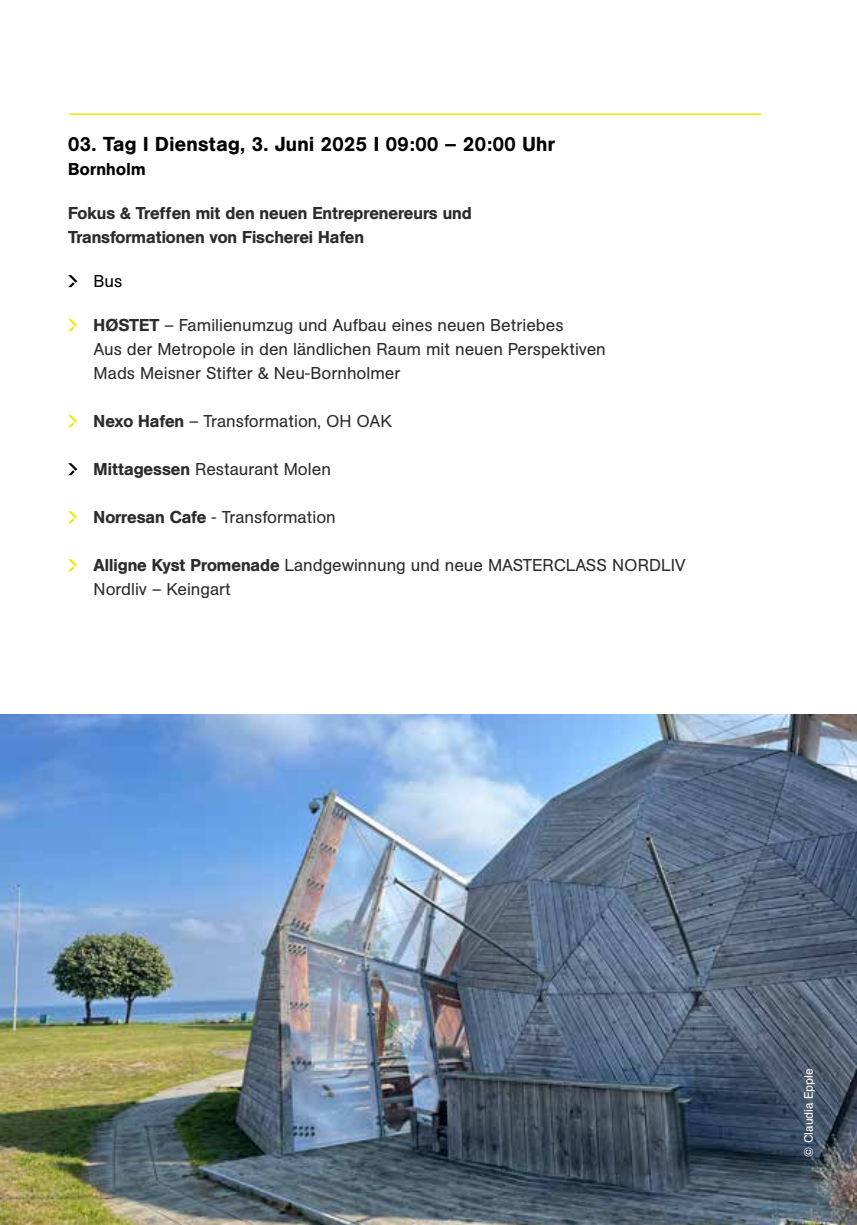
<style>
.page{position:relative;width:857px;height:1225px;background:#fff}
.page>*{position:absolute;margin:0;border:0;box-sizing:border-box;transform-origin:0 0}
.t1{font:500 20px "AG Book Pro";letter-spacing:.02em;color:#000}
.t2{font:17px/24px "AG Book Pro";color:#2d2c2c}
.t3{font:500 17px/24px "AG Book Pro";color:#2d2c2c}
.t4{font:500 17px "AG Book Pro";letter-spacing:.02em;color:#000}
.t5{font:17px "AG Book Pro";color:#000}
.t6{font:12px "AG Book Pro";color:#fff}
.s1{font-weight:500}
</style>
<div class="page">
<hr style="left:69px;top:113px;width:691px;height:2px;background:#f0e904">
<img style="left:0;top:714px;width:856px;height:511px">
<svg style="left:68px;top:275px;width:9px;height:12px"></svg>
<svg style="left:68px;top:319px;width:9px;height:12px"></svg>
<svg style="left:68px;top:415px;width:9px;height:12px"></svg>
<svg style="left:68px;top:463px;width:9px;height:12px"></svg>
<svg style="left:68px;top:511px;width:9px;height:12px"></svg>
<svg style="left:68px;top:559px;width:9px;height:12px"></svg>
<p class="t1" style="left:68px;top:131px;width:488px">03. Tag I Dienstag, 3. Juni 2025 I 09:00 – 20:00 Uhr</p>
<p class="t4" style="left:68px;top:158px;width:79px">Bornholm</p>
<p class="t3" style="left:68px;top:201px;width:405px">Fokus &amp; Treffen mit den neuen Entreprenereurs und<br>Transformationen von Fischerei Hafen</p>
<p class="t5" style="left:94px;top:270px;width:30px">Bus</p>
<p class="t2" style="left:94px;top:313px;width:513px"><span class="s1">HØSTET</span> – Familienumzug und Aufbau eines neuen Betriebes<br>Aus der Metropole in den ländlichen Raum mit neuen Perspektiven<br>Mads Meisner Stifter &amp; Neu-Bornholmer</p>
<p class="t2" style="left:94px;top:409px;width:299px"><span class="s1">Nexo Hafen</span> – Transformation, OH OAK</p>
<p class="t2" style="left:94px;top:457px;width:239px"><span class="s1">Mittagessen</span> Restaurant Molen</p>
<p class="t2" style="left:94px;top:505px;width:243px"><span class="s1">Norresan Cafe</span> - Transformation</p>
<p class="t2" style="left:94px;top:553px;width:593px"><span class="s1">Alligne Kyst Promenade</span> Landgewinnung und neue MASTERCLASS NORDLIV<br>Nordliv – Keingart</p>
<p class="t6" style="left:800px;top:1156px;width:90px;rotate:-90deg">© Claudia Epple</p>
</div>
